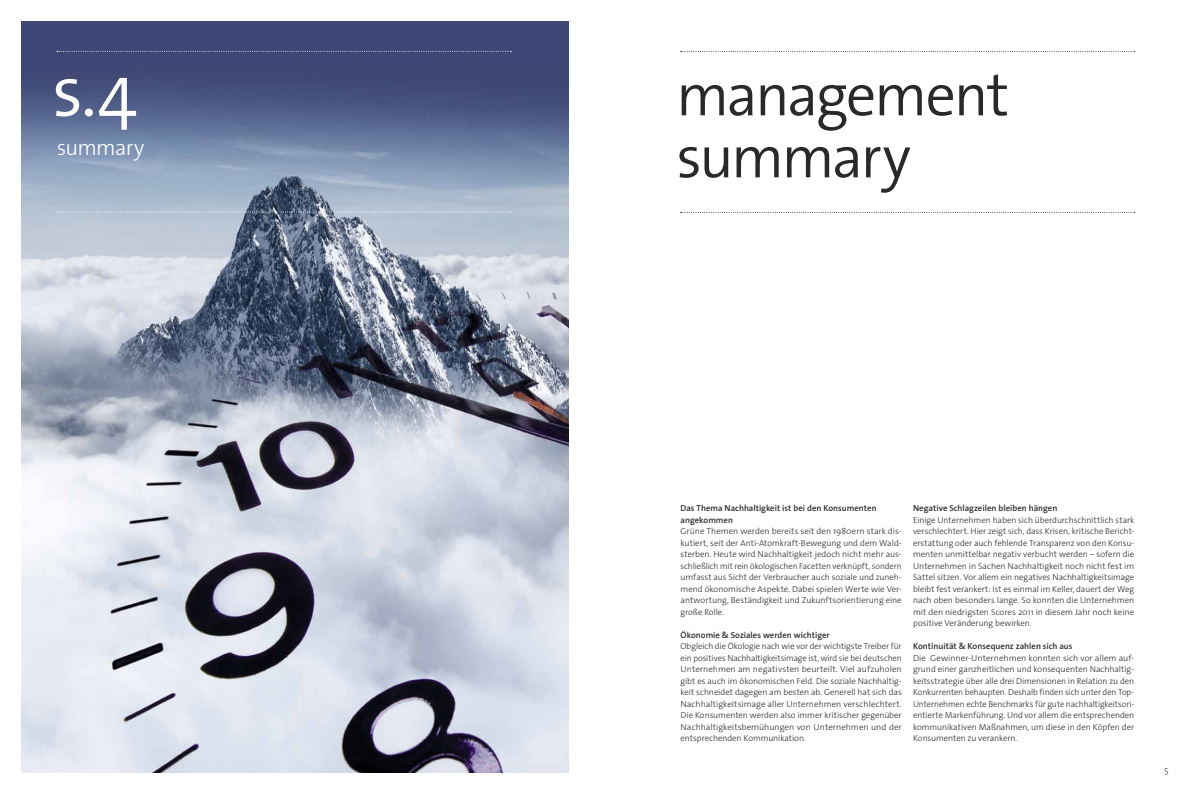
<style>
.page{position:relative;width:1191px;height:794px;background:#fff}
.page>*{position:absolute;margin:0;border:0;box-sizing:border-box;transform-origin:0 0}
.t1{font:300 73px "The Sans Os F";color:#fff}
.t2{font:300 60px/62px "The Sans Os F";letter-spacing:-.04em;color:#292929}
.t3{font:300 22px "The Sans Os F";letter-spacing:-.035em;color:#fff}
.t4{font:300 8.7px/11.5px "The Sans Os F";letter-spacing:-.005em;color:#292929;text-align:justify}
.t5{font:600 8.7px/11.5px "The Sans Os F";letter-spacing:.005em;color:#292929}
</style>
<div class="page">
<img style="left:21px;top:21px;width:547px;height:751px">
<svg style="left:680px;top:51px;width:455px;height:1px"></svg>
<svg style="left:680px;top:212px;width:455px;height:1px"></svg>
<svg style="left:57px;top:51px;width:454px;height:1px"></svg>
<svg style="left:57px;top:212px;width:454px;height:1px"></svg>
<h1 class="t1" style="left:52px;top:44px;width:87px">s.4</h1>
<h2 class="t2" style="left:676px;top:64px;width:334px">management summary</h2>
<h3 class="t3" style="left:57px;top:133px;width:89px">summary</h3>
<p class="t5" style="left:680px;top:502px;width:198px">Das Thema Nachhaltigkeit ist bei den Konsumenten angekommen</p>
<p class="t4" style="left:680px;top:525px;width:223px">Grüne Themen werden bereits seit den 1980ern stark dis&shy;kutiert, seit der Anti-Atomkraft-Bewegung und dem Wald&shy;sterben. Heute wird Nachhaltigkeit jedoch nicht mehr aus&shy;schließlich mit rein ökologischen Facetten verknüpft, sondern umfasst aus Sicht der Verbraucher auch soziale und zuneh&shy;mend ökonomische Aspekte. Dabei spielen Werte wie Ver&shy;antwortung, Beständigkeit und Zukunftsorientierung eine große Rolle.</p>
<p class="t5" style="left:680px;top:629px;width:151px">Ökonomie &amp; Soziales werden wichtiger</p>
<p class="t4" style="left:680px;top:640px;width:223px">Obgleich die Ökologie nach wie vor der wichtigste Treiber für ein positives Nachhaltigkeitsimage ist, wird sie bei deutschen Unternehmen am negativsten beurteilt. Viel aufzuholen gibt es auch im ökonomischen Feld. Die soziale Nachhaltig&shy;keit schneidet dagegen am besten ab. Generell hat sich das Nachhaltigkeitsimage aller Unternehmen verschlechtert.<br>Die Konsumenten werden also immer kritischer gegenüber Nachhaltigkeitsbemühungen von Unternehmen und der entsprechenden Kommunikation.</p>
<p class="t5" style="left:913px;top:502px;width:146px">Negative Schlagzeilen bleiben hängen</p>
<p class="t4" style="left:913px;top:514px;width:223px">Einige Unternehmen haben sich überdurchschnittlich stark verschlechtert. Hier zeigt sich, dass Krisen, kritische Bericht&shy;erstattung oder auch fehlende Transparenz von den Konsu&shy;menten unmittelbar negativ verbucht werden – sofern die Unternehmen in Sachen Nachhaltigkeit noch nicht fest im Sattel sitzen. Vor allem ein negatives Nachhaltigkeitsimage bleibt fest verankert: Ist es einmal im Keller, dauert der Weg nach oben besonders lange. So konnten die Unternehmen mit den niedrigsten Scores 2011 in diesem Jahr noch keine positive Veränderung bewirken.</p>
<p class="t5" style="left:913px;top:640px;width:161px">Kontinuität &amp; Konsequenz zahlen sich aus</p>
<p class="t4" style="left:913px;top:652px;width:223px">Die Gewinner-Unternehmen konnten sich vor allem auf&shy;grund einer ganzheitlichen und konsequenten Nachhaltig&shy;keitsstrategie über alle drei Dimensionen in Relation zu den Konkurrenten behaupten. Deshalb finden sich unter den Top-Unternehmen echte Benchmarks für gute nachhaltigkeitsori&shy;entierte Markenführung. Und vor allem die entsprechenden kommunikativen Maßnahmen, um diese in den Köpfen der Konsumenten zu verankern.</p>
<p class="t4" style="left:1164px;top:764px;width:6px">5</p>
</div>
